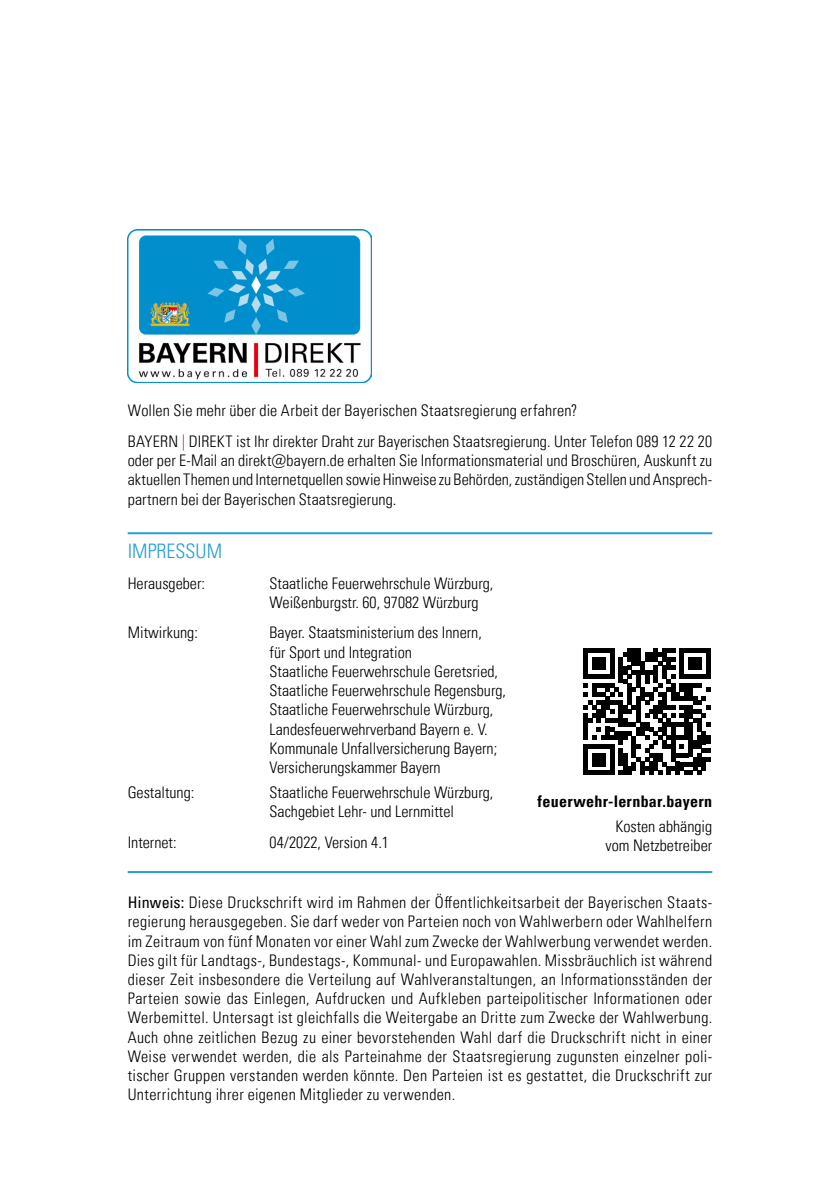
<style>
.page{position:relative;width:840px;height:1191px;background:#fff}
.page>*{position:absolute;margin:0;border:0;box-sizing:border-box;transform-origin:0 0}
.t1{font:300 condensed 20px "Univers LT Pro";color:#249fd5}
.t2{font:300 condensed 16px/19.2px "Univers LT Pro";color:#000}
.t3{font:700 condensed 16px "Univers LT Pro";letter-spacing:.015em;color:#000}
.s1{color:#e2007a}
.s2{font-weight:400}
</style>
<div class="page">
<hr style="left:128px;top:532px;width:583px;height:2px;background:#249fd5">
<hr style="left:128px;top:871px;width:583px;height:2px;background:#249fd5">
<img style="left:128px;top:229px;width:243px;height:154px">
<svg style="left:583px;top:648px;width:127px;height:127px"></svg>
<p class="t2" style="left:128px;top:394px;width:585px;line-height:30.6px">Wollen Sie mehr über die Arbeit der Bayerischen Staatsregierung erfahren?<br>BAYERN <span class="s1">|</span> DIREKT ist Ihr direkter Draht zur Bayerischen Staatsregierung. Unter Telefon 089 12 22 20</p>
<p class="t2" style="left:128px;top:450px;width:585px;text-align:justify">oder per E-Mail an direkt@bayern.de erhalten Sie Informationsmaterial und Broschüren, Auskunft zu aktuellen Themen und Internetquellen sowie Hinweise zu Behörden, zuständigen Stellen und Ansprech&shy;partnern bei der Bayerischen Staatsregierung.</p>
<p class="t1" style="left:128px;top:537px;width:96px">IMPRESSUM</p>
<p class="t2" style="left:128px;top:572px;width:79px">Herausgeber:</p>
<p class="t2" style="left:269px;top:572px;width:225px">Staatliche Feuerwehrschule Würzburg,<br>Weißenburgstr. 60, 97082 Würzburg</p>
<p class="t2" style="left:128px;top:622px;width:72px">Mitwirkung:</p>
<p class="t2" style="left:269px;top:622px;width:238px">Bayer. Staatsministerium des Innern,<br>für Sport und Integration<br>Staatliche Feuerwehrschule Geretsried, Staatliche Feuerwehrschule Regensburg, Staatliche Feuerwehrschule Würzburg, Landesfeuerwehrverband Bayern e. V.<br>Kommunale Unfallversicherung Bayern; Versicherungskammer Bayern</p>
<p class="t2" style="left:128px;top:781px;width:68px">Gestaltung:</p>
<p class="t2" style="left:269px;top:781px;width:225px">Staatliche Feuerwehrschule Würzburg,<br>Sachgebiet Lehr- und Lernmittel</p>
<p class="t2" style="left:128px;top:831px;width:50px">Internet:</p>
<p class="t2" style="left:269px;top:831px;width:121px">04/2022, Version 4.1</p>
<p class="t3" style="left:537px;top:791px;width:176px">feuerwehr-lernbar.bayern</p>
<p class="t2" style="left:605px;top:815px;width:108px;text-align:right">Kosten abhängig vom Netzbetreiber</p>
<p class="t2" style="left:128px;top:892px;width:585px;text-align:justify"><span class="s2">Hinweis:</span> Diese Druckschrift wird im Rahmen der Öffentlichkeitsarbeit der Bayerischen Staats&shy;regierung herausgegeben. Sie darf weder von Parteien noch von Wahlwerbern oder Wahlhelfern im Zeitraum von fünf Monaten vor einer Wahl zum Zwecke der Wahlwerbung verwendet werden.<br>Dies gilt für Landtags-, Bundestags-, Kommunal- und Europawahlen. Missbräuchlich ist während dieser Zeit insbesondere die Verteilung auf Wahlveranstaltungen, an Informationsständen der Parteien sowie das Einlegen, Aufdrucken und Aufkleben parteipolitischer Informationen oder Werbemittel. Untersagt ist gleichfalls die Weitergabe an Dritte zum Zwecke der Wahlwerbung.<br>Auch ohne zeitlichen Bezug zu einer bevorstehenden Wahl darf die Druckschrift nicht in einer Weise verwendet werden, die als Parteinahme der Staatsregierung zugunsten einzelner poli&shy;tischer Gruppen verstanden werden könnte. Den Parteien ist es gestattet, die Druckschrift zur Unterrichtung ihrer eigenen Mitglieder zu verwenden.</p>
</div>
